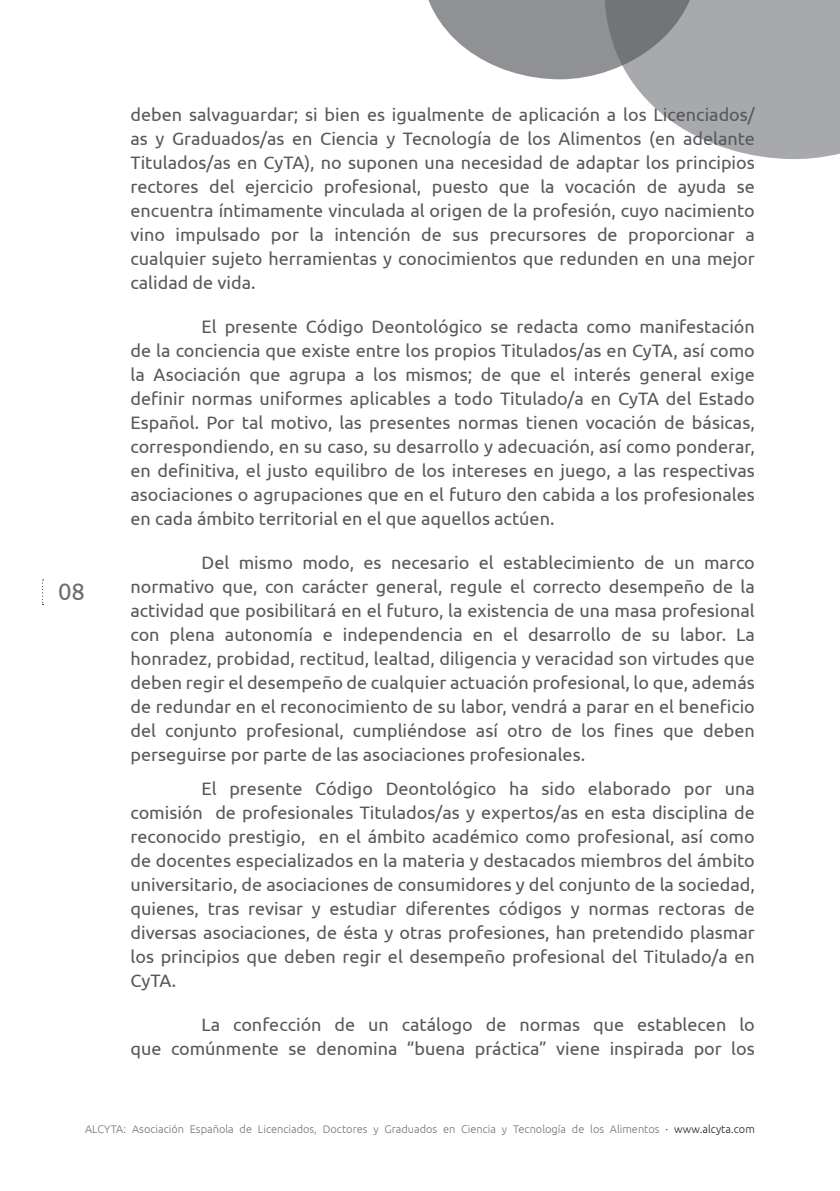
<style>
.page{position:relative;width:840px;height:1191px;background:#fff}
.page>*{position:absolute;margin:0;border:0;box-sizing:border-box;transform-origin:0 0}
.t1{font:24px "Ubuntu";color:#6c6d70}
.t2{font:18px/24px "Ubuntu";color:#57585a;text-align:justify}
.t3{font:300 11px "Ubuntu";color:#717275}
.s1{color:#231f20}
</style>
<div class="page">
<svg style="left:428px;top:0;width:411px;height:159px"></svg>
<svg style="left:42px;top:579px;width:2px;height:26px"></svg>
<h1 class="t1" style="left:58px;top:577px;width:29px">08</h1>
<p class="t2" style="left:130px;top:102px;width:625px">deben salvaguardar; si bien es igualmente de aplicación a los Licenciados/ as y Graduados/as en Ciencia y Tecnología de los Alimentos (en adelante Titulados/as en CyTA), no suponen una necesidad de adaptar los principios rectores del ejercicio profesional, puesto que la vocación de ayuda se encuentra íntimamente vinculada al origen de la profesión, cuyo nacimiento vino impulsado por la intención de sus precursores de proporcionar a cualquier sujeto herramientas y conocimientos que redunden en una mejor calidad de vida.</p>
<p class="t2" style="left:130px;top:314px;width:625px;text-indent:71px">El presente Código Deontológico se redacta como manifestación de la conciencia que existe entre los propios Titulados/as en CyTA, así como la Asociación que agrupa a los mismos; de que el interés general exige definir normas uniformes aplicables a todo Titulado/a en CyTA del Estado Español. Por tal motivo, las presentes normas tienen vocación de básicas, correspondiendo, en su caso, su desarrollo y adecuación, así como ponderar, en definitiva, el justo equilibro de los intereses en juego, a las respectivas asociaciones o agrupaciones que en el futuro den cabida a los profesionales en cada ámbito territorial en el que aquellos actúen.</p>
<p class="t2" style="left:130px;top:550px;width:625px;text-indent:71px">Del mismo modo, es necesario el establecimiento de un marco normativo que, con carácter general, regule el correcto desempeño de la actividad que posibilitará en el futuro, la existencia de una masa profesional con plena autonomía e independencia en el desarrollo de su labor. La honradez, probidad, rectitud, lealtad, diligencia y veracidad son virtudes que deben regir el desempeño de cualquier actuación profesional, lo que, además de redundar en el reconocimiento de su labor, vendrá a parar en el beneficio del conjunto profesional, cumpliéndose así otro de los fines que deben perseguirse por parte de las asociaciones profesionales.</p>
<p class="t2" style="left:130px;top:776px;width:625px;text-indent:71px">El presente Código Deontológico ha sido elaborado por una comisión de profesionales Titulados/as y expertos/as en esta disciplina de reconocido prestigio, en el ámbito académico como profesional, así como de docentes especializados en la materia y destacados miembros del ámbito universitario, de asociaciones de consumidores y del conjunto de la sociedad, quienes, tras revisar y estudiar diferentes códigos y normas rectoras de diversas asociaciones, de ésta y otras profesiones, han pretendido plasmar los principios que deben regir el desempeño profesional del Titulado/a en CyTA.</p>
<p class="t2" style="left:130px;top:1012px;width:625px;text-align:right">La confección de un catálogo de normas que establecen lo<br>que comúnmente se denomina “buena práctica” viene inspirada por los</p>
<p class="t3" style="left:85px;top:1122px;width:670px">ALCYTA: Asociación Española de Licenciados, Doctores y Graduados en Ciencia y Tecnología de los Alimentos <span class="s1">· www.alcyta.com</span></p>
</div>
